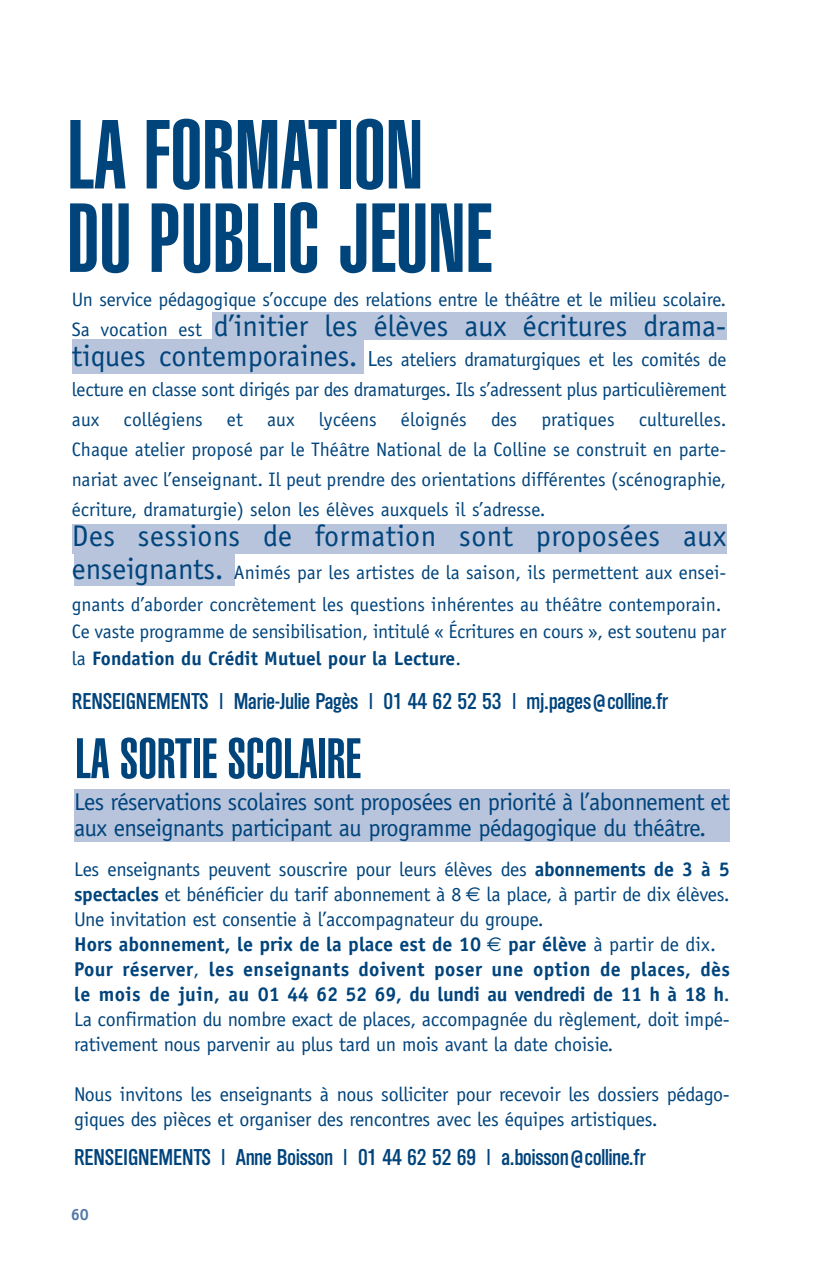
<style>
.page{position:relative;width:815px;height:1275px;background:#fff}
.page>*{position:absolute;margin:0;border:0;box-sizing:border-box;transform-origin:0 0}
.t1{font:900 extra-condensed 96.25px/83.5px "Helvetica";color:#00447c}
.t2{font:900 extra-condensed 56px "Helvetica";color:#00447c}
.t3{font:30px "Officina Sans";color:#00447c}
.t4{font:30px "Officina Sans";letter-spacing:.02em;color:#00447c}
.t5{font:24.25px/26.8px "Officina Sans";letter-spacing:-.025em;color:#00447c}
.t6{font:22px "Cg Alpin Gth No 3";color:#00447c}
.t7{font:20px/25px "Officina Sans";letter-spacing:-.015em;color:#00447c}
.t8{font:19.5px/30px "Officina Sans";letter-spacing:-.01em;color:#00447c}
.t9{font:700 16.25px "Officina Serif";color:#5478a6}
.s1{font-size:19.5px}
.s2{font-size:30px}
.s3{font-size:22px}
.s4{font-weight:700}
.s5{font-family:"Cg Alpin Gth No 1"}
.s6{font-family:"Euro Sans"}
</style>
<div class="page">
<div style="left:72px;top:524px;width:654px;height:30px;background:#b8c4dc"></div>
<div style="left:74px;top:550px;width:161px;height:36px;background:#b8c4dc"></div>
<div style="left:212px;top:312px;width:514px;height:28px;background:#b8c4dc"></div>
<div style="left:72px;top:339px;width:292px;height:35px;background:#b8c4dc"></div>
<div style="left:74px;top:790px;width:656px;height:52px;background:#b8c4dc"></div>
<h1 class="t1" style="left:67px;top:119px;width:426px">LA FORMATION<br>DU PUBLIC JEUNE</h1>
<p class="t8" style="left:72px;top:286px;width:656px">Un service pédagogique s’occupe des relations entre le théâtre et le milieu scolaire.</p>
<h3 class="t3" style="left:72px;top:314px;width:656px"><span class="s1">Sa vocation est</span> d’initier les élèves aux écritures drama-</h3>
<p class="t8" style="left:72px;top:346px;width:656px;text-align:justify"><span class="s2">tiques contemporaines.</span> <span class="s3">L</span>es ateliers dramaturgiques et les comités de lecture en classe sont dirigés par des dramaturges. Ils s’adressent plus particulièrement aux collégiens et aux lycéens éloignés des pratiques culturelles.<br>Chaque atelier proposé par le Théâtre National de la Colline se construit en parte&shy;nariat avec l’enseignant. Il peut prendre des orientations différentes (scénographie, écriture, dramaturgie) selon les élèves auxquels il s’adresse.</p>
<h3 class="t4" style="left:72px;top:524px;width:656px">Des sessions de formation sont proposées aux</h3>
<p class="t8" style="left:72px;top:557px;width:656px;line-height:32.5px"><span class="s2">enseignants.</span> Animés par les artistes de la saison, ils permettent aux ensei&shy;gnants d’aborder concrètement les questions inhérentes au théâtre contemporain.</p>
<p class="t8" style="left:72px;top:620px;width:656px;line-height:26.8px">Ce vaste programme de sensibilisation, intitulé « Écritures en cours », est soutenu par la <span class="s4">Fondation du Crédit Mutuel pour la Lecture</span>.</p>
<p class="t6" style="left:72px;top:693px;width:598px">RENSEIGNEMENTS <span class="s5">l</span> Marie-Julie Pagès <span class="s5">l</span> 01 44 62 52 53 <span class="s5">l</span> mj.pages@colline.fr</p>
<h2 class="t2" style="left:75px;top:738px;width:287px">LA SORTIE SCOLAIRE</h2>
<p class="t5" style="left:74px;top:790px;width:657px">Les réservations scolaires sont proposées en priorité à l’abonnement et aux enseignants participant au programme pédagogique du théâtre.</p>
<p class="t7" style="left:74px;top:858px;width:657px">Les enseignants peuvent souscrire pour leurs élèves des <span class="s4">abonnements de 3 à 5 spectacles</span> et bénéficier du tarif abonnement à 8 <span class="s6">€</span> la place, à partir de dix élèves.<br>Une invitation est consentie à l’accompagnateur du groupe.<br><span class="s4">Hors abonnement, le prix de la place est de 10</span> <span class="s6">€</span> <span class="s4">par élève</span> à partir de dix.<br><span class="s4">Pour réserver</span>, <span class="s4">les enseignants doivent poser une option de places, dès le mois de juin, au 01 44 62 52 69, du lundi au vendredi de 11 h à 18 h</span>.<br>La confirmation du nombre exact de places, accompagnée du règlement, doit impé&shy;rativement nous parvenir au plus tard un mois avant la date choisie.</p>
<p class="t7" style="left:74px;top:1083px;width:657px">Nous invitons les enseignants à nous solliciter pour recevoir les dossiers pédago&shy;giques des pièces et organiser des rencontres avec les équipes artistiques.</p>
<p class="t6" style="left:74px;top:1149px;width:573px">RENSEIGNEMENTS <span class="s5">l</span> Anne Boisson <span class="s5">l</span> 01 44 62 52 69 <span class="s5">l</span> a.boisson@colline.fr</p>
<p class="t9" style="left:71px;top:1208px;width:20px">60</p>
</div>
